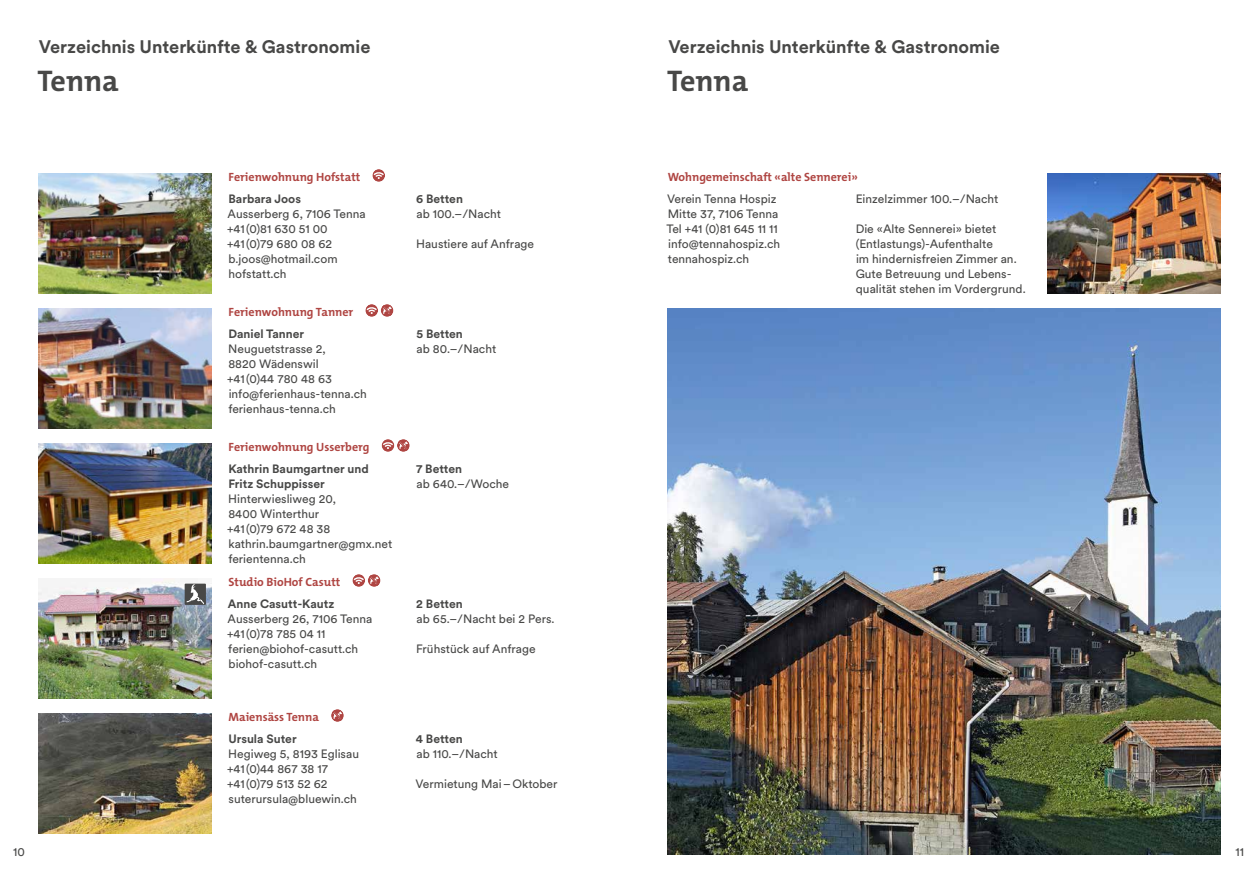
<style>
.page{position:relative;width:1259px;height:893px;background:#fff}
.page>*{position:absolute;margin:0;border:0;box-sizing:border-box;transform-origin:0 0}
.t1{font:700 30px "The Mix B W7";color:#484847}
.t2{font:700 18px "Circular XX";color:#484847}
.t3{font:12px/15px "Circular XX";color:#484847}
.t4{font:700 12px "The Mix B W7";color:#af4542}
.t5{font:700 12px/15px "Circular XX";color:#484847}
</style>
<div class="page">
<img style="left:38px;top:713px;width:173px;height:120px">
<svg style="left:331px;top:709px;width:13px;height:13px"></svg>
<svg style="left:333px;top:710px;width:9px;height:11px"></svg>
<img style="left:1047px;top:173px;width:173px;height:120px">
<img style="left:38px;top:308px;width:173px;height:120px">
<svg style="left:365px;top:304px;width:13px;height:13px"></svg>
<svg style="left:381px;top:304px;width:12px;height:13px"></svg>
<svg style="left:366px;top:305px;width:26px;height:11px"></svg>
<img style="left:668px;top:308px;width:552px;height:547px">
<img style="left:38px;top:443px;width:173px;height:120px">
<svg style="left:382px;top:439px;width:12px;height:13px"></svg>
<svg style="left:383px;top:441px;width:10px;height:8px"></svg>
<svg style="left:397px;top:439px;width:13px;height:13px"></svg>
<svg style="left:399px;top:440px;width:9px;height:11px"></svg>
<img style="left:38px;top:578px;width:173px;height:120px">
<svg style="left:352px;top:574px;width:13px;height:13px"></svg>
<svg style="left:368px;top:574px;width:12px;height:13px"></svg>
<svg style="left:354px;top:575px;width:25px;height:11px"></svg>
<div style="left:185px;top:584px;width:21px;height:21px;background:#484847"></div>
<svg style="left:186px;top:584px;width:18px;height:21px"></svg>
<img style="left:38px;top:173px;width:173px;height:120px">
<svg style="left:372px;top:169px;width:13px;height:13px"></svg>
<svg style="left:373px;top:171px;width:11px;height:8px"></svg>
<h2 class="t2" style="left:39px;top:35px;width:333px">Verzeichnis Unterkünfte &amp; Gastronomie</h2>
<h1 class="t1" style="left:38px;top:61px;width:83px">Tenna</h1>
<p class="t4" style="left:229px;top:169px;width:133px">Ferienwohnung Hofstatt</p>
<p class="t5" style="left:228px;top:191px;width:74px">Barbara Joos</p>
<p class="t3" style="left:227px;top:206px;width:140px">Ausserberg 6, 7106 Tenna +41(0)81 630 51 00 +41(0)79 680 08 62 b.joos@hotmail.com hofstatt.ch</p>
<p class="t4" style="left:229px;top:304px;width:126px">Ferienwohnung Tanner</p>
<p class="t5" style="left:228px;top:326px;width:77px">Daniel Tanner</p>
<p class="t3" style="left:227px;top:341px;width:141px">Neuguetstrasse 2,<br>8820 Wädenswil +41(0)44 780 48 63 info@ferienhaus-tenna.ch ferienhaus-tenna.ch</p>
<p class="t4" style="left:229px;top:439px;width:142px">Ferienwohnung Usserberg</p>
<p class="t5" style="left:228px;top:461px;width:142px">Kathrin Baumgartner und<br>Fritz Schuppisser</p>
<p class="t3" style="left:227px;top:491px;width:167px">Hinterwiesliweg 20,<br>8400 Winterthur<br>+41(0)79 672 48 38 kathrin.baumgartner@gmx.net ferientenna.ch</p>
<p class="t4" style="left:228px;top:574px;width:113px">Studio BioHof Casutt</p>
<p class="t5" style="left:228px;top:596px;width:108px">Anne Casutt-Kautz</p>
<p class="t3" style="left:227px;top:611px;width:147px">Ausserberg 26, 7106 Tenna +41(0)78 785 04 11 ferien@biohof-casutt.ch biohof-casutt.ch</p>
<p class="t4" style="left:228px;top:709px;width:92px">Maiensäss Tenna</p>
<p class="t5" style="left:228px;top:731px;width:70px">Ursula Suter</p>
<p class="t3" style="left:227px;top:746px;width:133px">Hegiweg 5, 8193 Eglisau +41(0)44 867 38 17 +41(0)79 513 52 62 suterursula@bluewin.ch</p>
<p class="t5" style="left:416px;top:191px;width:48px">6 Betten</p>
<p class="t3" style="left:416px;top:206px;width:86px">ab 100.–/Nacht</p>
<p class="t3" style="left:416px;top:236px;width:119px">Haustiere auf Anfrage</p>
<p class="t5" style="left:416px;top:326px;width:48px">5 Betten</p>
<p class="t3" style="left:416px;top:341px;width:81px">ab 80.–/Nacht</p>
<p class="t5" style="left:416px;top:461px;width:48px">7 Betten</p>
<p class="t3" style="left:416px;top:476px;width:94px">ab 640.–/Woche</p>
<p class="t5" style="left:416px;top:596px;width:48px">2 Betten</p>
<p class="t3" style="left:416px;top:611px;width:139px">ab 65.–/Nacht bei 2 Pers.</p>
<p class="t3" style="left:416px;top:641px;width:121px">Frühstück auf Anfrage</p>
<p class="t5" style="left:416px;top:731px;width:49px">4 Betten</p>
<p class="t3" style="left:416px;top:746px;width:83px">ab 110.–/Nacht</p>
<p class="t3" style="left:415px;top:776px;width:143px">Vermietung Mai–Oktober</p>
<h2 class="t2" style="left:668px;top:35px;width:333px">Verzeichnis Unterkünfte &amp; Gastronomie</h2>
<h1 class="t1" style="left:667px;top:61px;width:83px">Tenna</h1>
<p class="t4" style="left:667px;top:169px;width:192px">Wohngemeinschaft «alte Sennerei»</p>
<p class="t3" style="left:666px;top:191px;width:115px">Verein Tenna Hospiz<br>Mitte 37, 7106 Tenna<br>Tel +41 (0)81 645 11 11 info@tennahospiz.ch tennahospiz.ch</p>
<p class="t3" style="left:855px;top:191px;width:144px">Einzelzimmer 100.–/Nacht</p>
<p class="t3" style="left:855px;top:221px;width:171px">Die «Alte Sennerei» bietet (Entlastungs)-Aufenthalte<br>im hindernisfreien Zimmer an.<br>Gute Betreuung und Lebens&shy;qualität stehen im Vordergrund.</p>
<p class="t3" style="left:13px;top:844px;width:13px">10</p>
<p class="t3" style="left:1235px;top:844px;width:10px">11</p>
</div>
